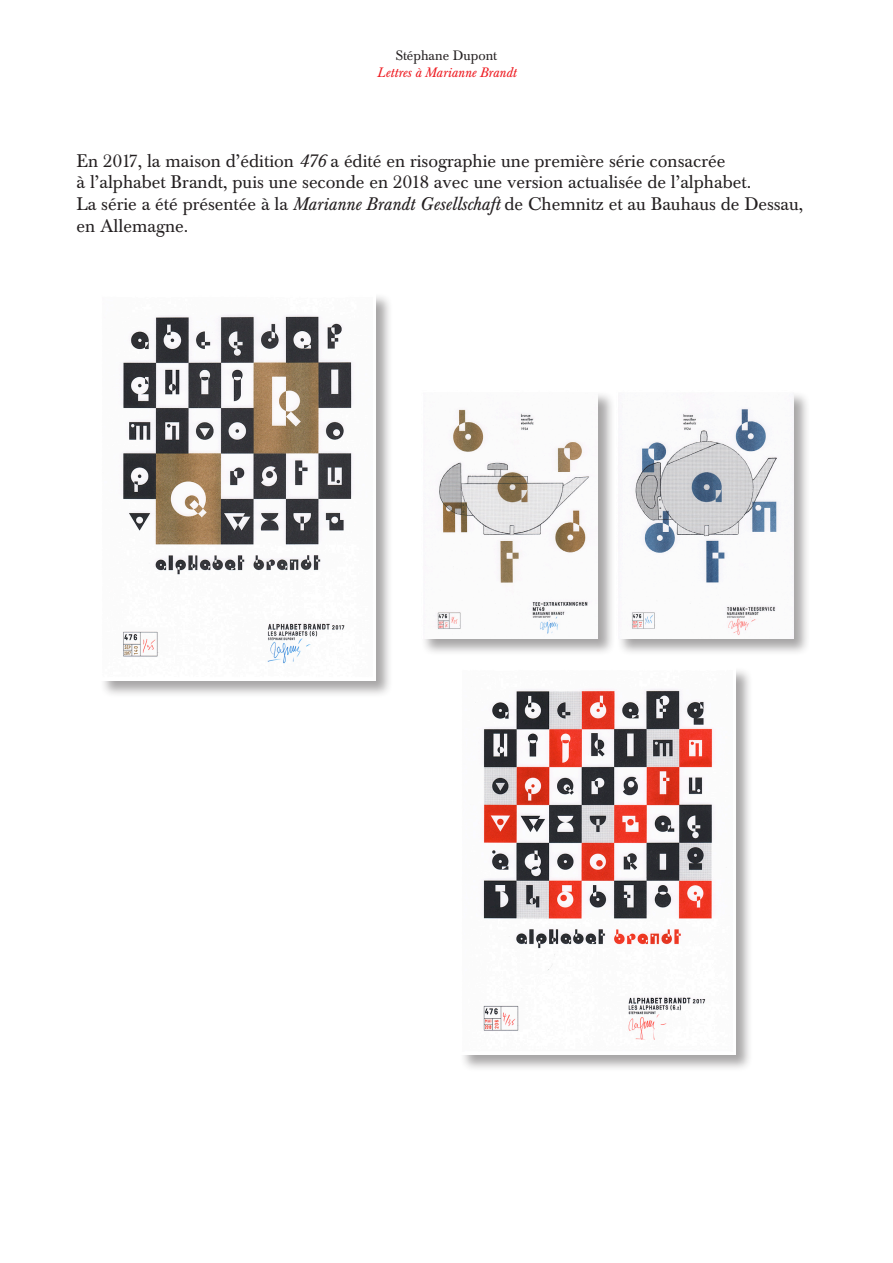
<style>
.page{position:relative;width:893px;height:1263px;background:#fff}
.page>*{position:absolute;margin:0;border:0;box-sizing:border-box;transform-origin:0 0}
.t1{font:18px/21.6px "Baskerville BE";color:#231f20}
.t2{font:italic 13.5px "Baskerville BE";color:#ee1d23}
.t3{font:13.5px "Baskerville BE";color:#231f20}
.s1{font-style:italic}
</style>
<div class="page">
<div style="left:99px;top:293px;width:294px;height:405px;background:#231f20;opacity:.4"></div>
<img style="left:100px;top:293px;width:275px;height:387px">
<div style="left:459px;top:667px;width:294px;height:405px;background:#231f20;opacity:.4"></div>
<img style="left:460px;top:667px;width:275px;height:387px">
<div style="left:421px;top:390px;width:194px;height:266px;background:#231f20;opacity:.4"></div>
<img style="left:421px;top:391px;width:177px;height:247px">
<div style="left:616px;top:390px;width:195px;height:266px;background:#231f20;opacity:.4"></div>
<img style="left:617px;top:391px;width:176px;height:247px">
<p class="t3" style="left:396px;top:48px;width:103px">Stéphane Dupont</p>
<p class="t2" style="left:377px;top:64px;width:141px">Lettres à Marianne Brandt</p>
<p class="t1" style="left:77px;top:150px;width:676px">En 2017, la maison d’édition <span class="s1">476</span> a édité en risographie une première série consacrée<br>à l’alphabet Brandt, puis une seconde en 2018 avec une version actualisée de l’alphabet.</p>
<p class="t1" style="left:77px;top:193px;width:728px">La série a été présentée à la <span class="s1">Marianne Brandt Gesellschaft</span> de Chemnitz et au Bauhaus de Dessau, en Allemagne.</p>
</div>
